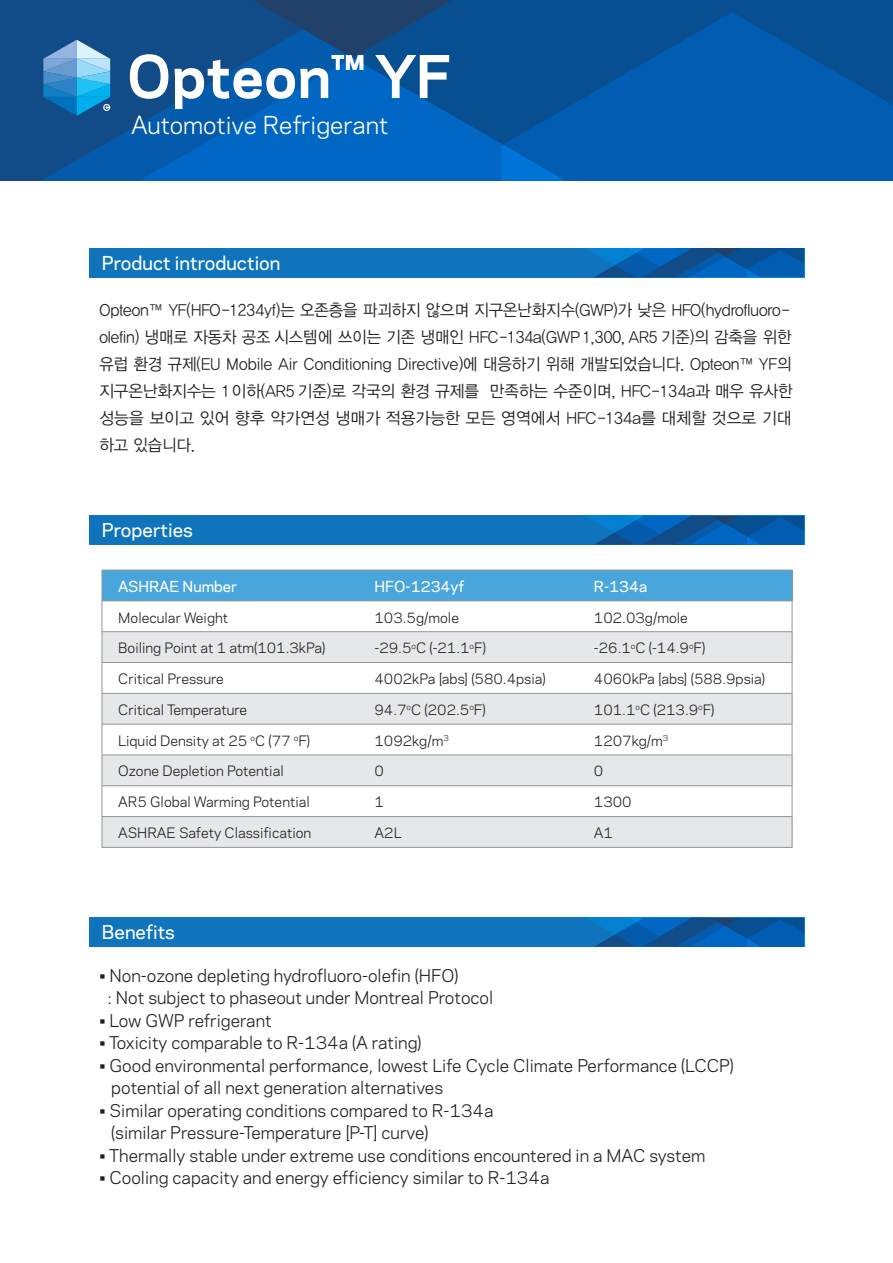
<style>
.page{position:relative;width:893px;height:1263px;background:#fff}
.page>*{position:absolute;margin:0;border:0;box-sizing:border-box;transform-origin:0 0}
.t1{font:700 55.2px "Chemours Sans";color:#fff}
.t2{font:23.25px "Chemours Sans";color:#fff}
.t3{font:500 18px "Chemours Sans";color:#fff}
.t4{font:16.5px/22.5px "Chemours Sans";color:#231f20}
.t5{font:16.5px/27px "YDVYGO32";color:#231f20;scale:.95 1}
.t6{font:500 14.25px "Chemours Sans";color:#fff}
.t7{font:13.5px "Chemours Sans";color:#231f20}
</style>
<div class="page">
<svg style="left:0;top:0;width:893px;height:29px;background:#124a84"></svg>
<svg style="left:0;top:29px;width:502px;height:152px;background:#0858a4"></svg>
<svg style="left:502px;top:12px;width:391px;height:169px;background:#0458a7"></svg>
<svg style="left:43px;top:40px;width:67px;height:76px;background:#4595c9"></svg>
<div style="left:89px;top:248px;width:715px;height:29px;background:#1074bc"></div>
<svg style="left:586px;top:248px;width:218px;height:29px"></svg>
<div style="left:89px;top:516px;width:715px;height:29px;background:#1074bc"></div>
<svg style="left:587px;top:516px;width:217px;height:28px"></svg>
<div style="left:89px;top:918px;width:715px;height:29px;background:#1074bc"></div>
<svg style="left:587px;top:918px;width:217px;height:28px"></svg>
<div style="left:102px;top:570px;width:690px;height:31px;background:#48a6dc"></div>
<div style="left:102px;top:632px;width:690px;height:30px;background:#e6e7e9"></div>
<div style="left:102px;top:693px;width:690px;height:31px;background:#e6e7e9"></div>
<div style="left:102px;top:755px;width:690px;height:31px;background:#e6e7e9"></div>
<div style="left:102px;top:816px;width:690px;height:31px;background:#e6e7e9"></div>
<hr style="left:102px;top:601px;width:690px;height:1px;background:#939598">
<hr style="left:102px;top:631px;width:690px;height:1px;background:#939598">
<hr style="left:102px;top:662px;width:690px;height:1px;background:#939598">
<hr style="left:102px;top:693px;width:690px;height:1px;background:#939598">
<hr style="left:102px;top:724px;width:690px;height:1px;background:#939598">
<hr style="left:102px;top:755px;width:690px;height:1px;background:#939598">
<hr style="left:102px;top:785px;width:690px;height:1px;background:#939598">
<hr style="left:102px;top:816px;width:690px;height:1px;background:#939598">
<h1 class="t1" style="left:127px;top:35px;width:326px">Opteon™ YF</h1>
<h2 class="t2" style="left:131px;top:107px;width:259px">Automotive Refrigerant</h2>
<p class="t3" style="left:102px;top:249px;width:180px">Product introduction</p>
<p class="t5" style="left:99px;top:295px;width:731px">Opteon™ YF(HFO-1234yf)는 오존층을 파괴하지 않으며 지구온난화지수(GWP)가 낮은 HFO(hydrofluoro&shy;olefin) 냉매로 자동차 공조 시스템에 쓰이는 기존 냉매인 HFC-134a(GWP1,300, AR5 기준)의 감축을 위한 유럽 환경 규제(EU Mobile Air Conditioning Directive)에 대응하기 위해 개발되었습니다. Opteon™ YF의 지구온난화지수는 1이하(AR5 기준)로 각국의 환경 규제를 만족하는 수준이며, HFC-134a과 매우 유사한 성능을 보이고 있어 향후 약가연성 냉매가 적용가능한 모든 영역에서 HFC-134a를 대체할 것으로 기대 하고 있습니다.</p>
<p class="t3" style="left:102px;top:516px;width:92px">Properties</p>
<p class="t6" style="left:118px;top:576px;width:120px">ASHRAE Number</p>
<p class="t6" style="left:374px;top:576px;width:91px">HFO-1234yf</p>
<p class="t6" style="left:594px;top:576px;width:55px">R-134a</p>
<p class="t7" style="left:118px;top:607px;width:111px">Molecular Weight</p>
<p class="t7" style="left:374px;top:607px;width:86px">103.5g/mole</p>
<p class="t7" style="left:594px;top:607px;width:95px">102.03g/mole</p>
<p class="t7" style="left:118px;top:638px;width:209px">Boiling Point at 1 atm(101.3kPa)</p>
<p class="t7" style="left:374px;top:638px;width:113px">-29.5<sup>o</sup>C (-21.1<sup>o</sup>F)</p>
<p class="t7" style="left:594px;top:638px;width:113px">-26.1<sup>o</sup>C (-14.9<sup>o</sup>F)</p>
<p class="t7" style="left:118px;top:669px;width:107px">Critical Pressure</p>
<p class="t7" style="left:374px;top:669px;width:173px">4002kPa [abs] (580.4psia)</p>
<p class="t7" style="left:594px;top:669px;width:173px">4060kPa [abs] (588.9psia)</p>
<p class="t7" style="left:118px;top:699px;width:131px">Critical Temperature</p>
<p class="t7" style="left:374px;top:699px;width:113px">94.7<sup>o</sup>C (202.5<sup>o</sup>F)</p>
<p class="t7" style="left:594px;top:699px;width:122px">101.1<sup>o</sup>C (213.9<sup>o</sup>F)</p>
<p class="t7" style="left:118px;top:730px;width:193px">Liquid Density at 25 <sup>o</sup>C (77 <sup>o</sup>F)</p>
<p class="t7" style="left:374px;top:730px;width:76px">1092kg/m<sup>3</sup></p>
<p class="t7" style="left:594px;top:730px;width:76px">1207kg/m<sup>3</sup></p>
<p class="t7" style="left:118px;top:761px;width:167px">Ozone Depletion Potential</p>
<p class="t7" style="left:374px;top:761px;width:11px">0</p>
<p class="t7" style="left:594px;top:761px;width:11px">0</p>
<p class="t7" style="left:118px;top:792px;width:193px">AR5 Global Warming Potential</p>
<p class="t7" style="left:374px;top:792px;width:11px">1</p>
<p class="t7" style="left:594px;top:792px;width:39px">1300</p>
<p class="t7" style="left:118px;top:822px;width:195px">ASHRAE Safety Classification</p>
<p class="t7" style="left:374px;top:822px;width:29px">A2L</p>
<p class="t7" style="left:594px;top:822px;width:21px">A1</p>
<p class="t3" style="left:102px;top:919px;width:75px">Benefits</p>
<p class="t4" style="left:107px;top:963px;width:387px;text-indent:-8px">• Non-ozone depleting hydrofluoro-olefin (HFO)<br>: Not subject to phaseout under Montreal Protocol</p>
<p class="t4" style="left:99px;top:1008px;width:174px">• Low GWP refrigerant</p>
<p class="t4" style="left:99px;top:1031px;width:324px">• Toxicity comparable to R-134a (A rating)</p>
<p class="t4" style="left:111px;top:1053px;width:624px;text-indent:-12px">• Good environmental performance, lowest Life Cycle Climate Performance (LCCP) potential of all next generation alternatives</p>
<p class="t4" style="left:111px;top:1098px;width:384px;text-indent:-12px">• Similar operating conditions compared to R-134a (similar Pressure-Temperature [P-T] curve)</p>
<p class="t4" style="left:99px;top:1143px;width:607px">• Thermally stable under extreme use conditions encountered in a MAC system</p>
<p class="t4" style="left:99px;top:1166px;width:451px">• Cooling capacity and energy efficiency similar to R-134a</p>
</div>
